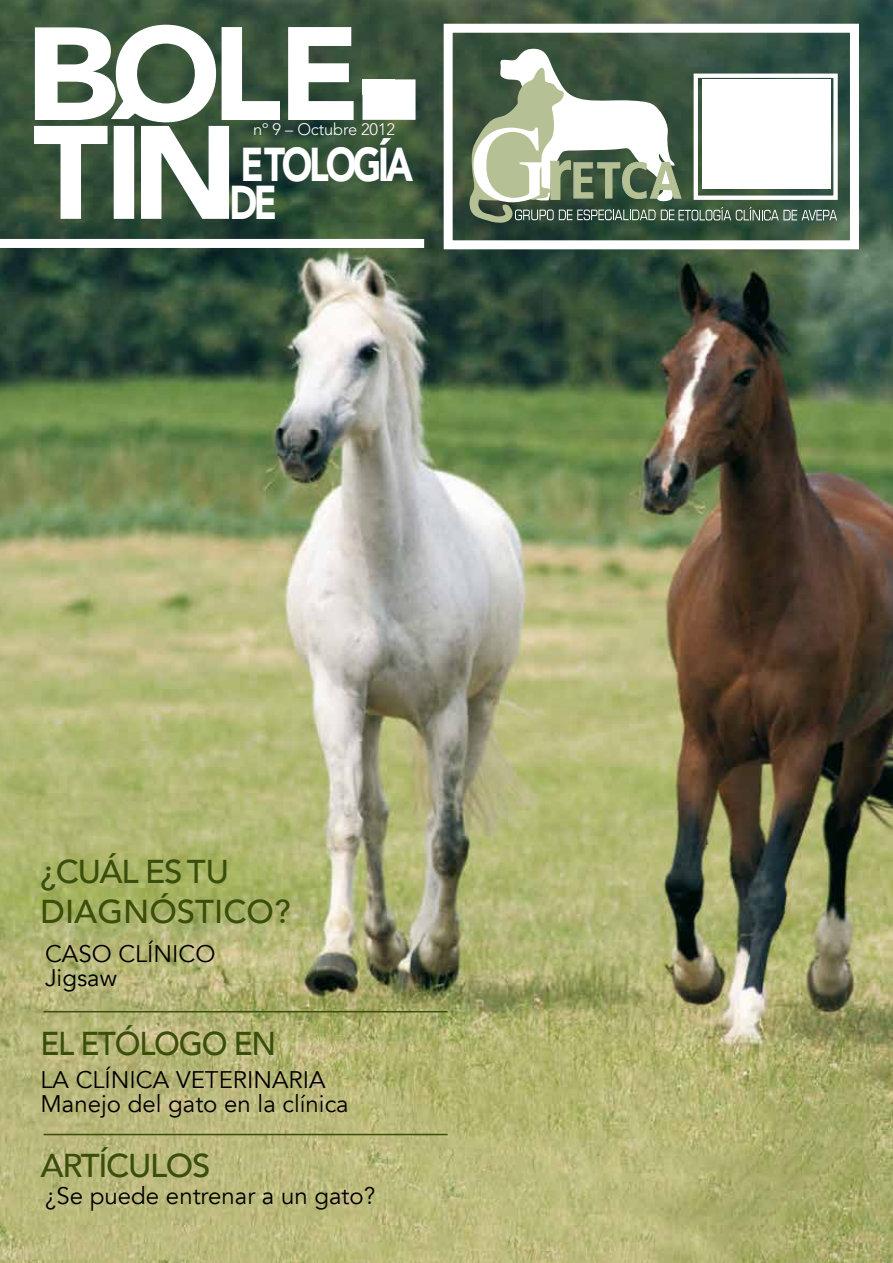
<style>
.page{position:relative;width:893px;height:1263px;background:#fff}
.page>*{position:absolute;margin:0;border:0;box-sizing:border-box;transform-origin:0 0}
.t1{font:900 131.25px/98.9px "Avenir";letter-spacing:-.05em;color:#fff}
.t2{font:900 47.4px "Avenir";color:#fff;scale:.78 1}
.t3{font:500 33px/39.6px "Avenir";color:#3a4f0c}
.t4{font:500 33px "Avenir";letter-spacing:-.04em;color:#3a4f0c;scale:.94 1}
.t5{font:500 33px "Avenir";letter-spacing:-.04em;color:#3a4f0c}
.t6{font:24px/24px "Avenir";color:#000}
.t7{font:300 16.5px "Avenir";letter-spacing:-.01em;color:#fff}
.s1{font-size:130.8px}
</style>
<div class="page">
<img style="left:0;top:0;width:893px;height:1263px">
<div style="left:0;top:239px;width:424px;height:9px;background:#fff"></div>
<div style="left:362px;top:79px;width:53px;height:41px;background:#fff"></div>
<div style="left:444px;top:24px;width:415px;height:225px;border:9px solid #fff"></div>
<svg style="left:468px;top:48px;width:369px;height:175px"></svg>
<div style="left:694px;top:74px;width:144px;height:126px;border:4px solid #fff"></div>
<img style="left:703px;top:80px;width:127px;height:109px">
<hr style="left:44px;top:1011px;width:404px;height:1px;background:#3a4f0c">
<hr style="left:44px;top:1134px;width:404px;height:1px;background:#3a4f0c">
<h1 class="t1" style="left:24px;top:21px;width:375px"><span class="s1">B</span>OLE-<br>TÍN</h1>
<p class="t7" style="left:253px;top:120px;width:143px">nº 9 – Octubre 2012</p>
<h2 class="t2" style="left:241px;top:124px;width:30px">ETOLO</h2>
<h2 class="t2" style="left:353px;top:124px;width:79px">GÍA</h2>
<h2 class="t2" style="left:229px;top:162px;width:57px">DE</h2>
<h3 class="t3" style="left:41px;top:850px;width:251px">¿CUÁL ES TU<br>DIAGNÓSTICO?</h3>
<p class="t6" style="left:45px;top:942px;width:172px">CASO CLÍNICO<br>Jigsaw</p>
<h3 class="t4" style="left:41px;top:1015px;width:252px">EL ETÓLOGO EN</h3>
<p class="t6" style="left:41px;top:1068px;width:310px">LA CLÍNICA VETERINARIA<br>Manejo del gato en la clínica</p>
<h3 class="t5" style="left:41px;top:1137px;width:171px">ARTÍCULOS</h3>
<p class="t6" style="left:45px;top:1184px;width:332px">¿Se puede entrenar a un gato?</p>
</div>
